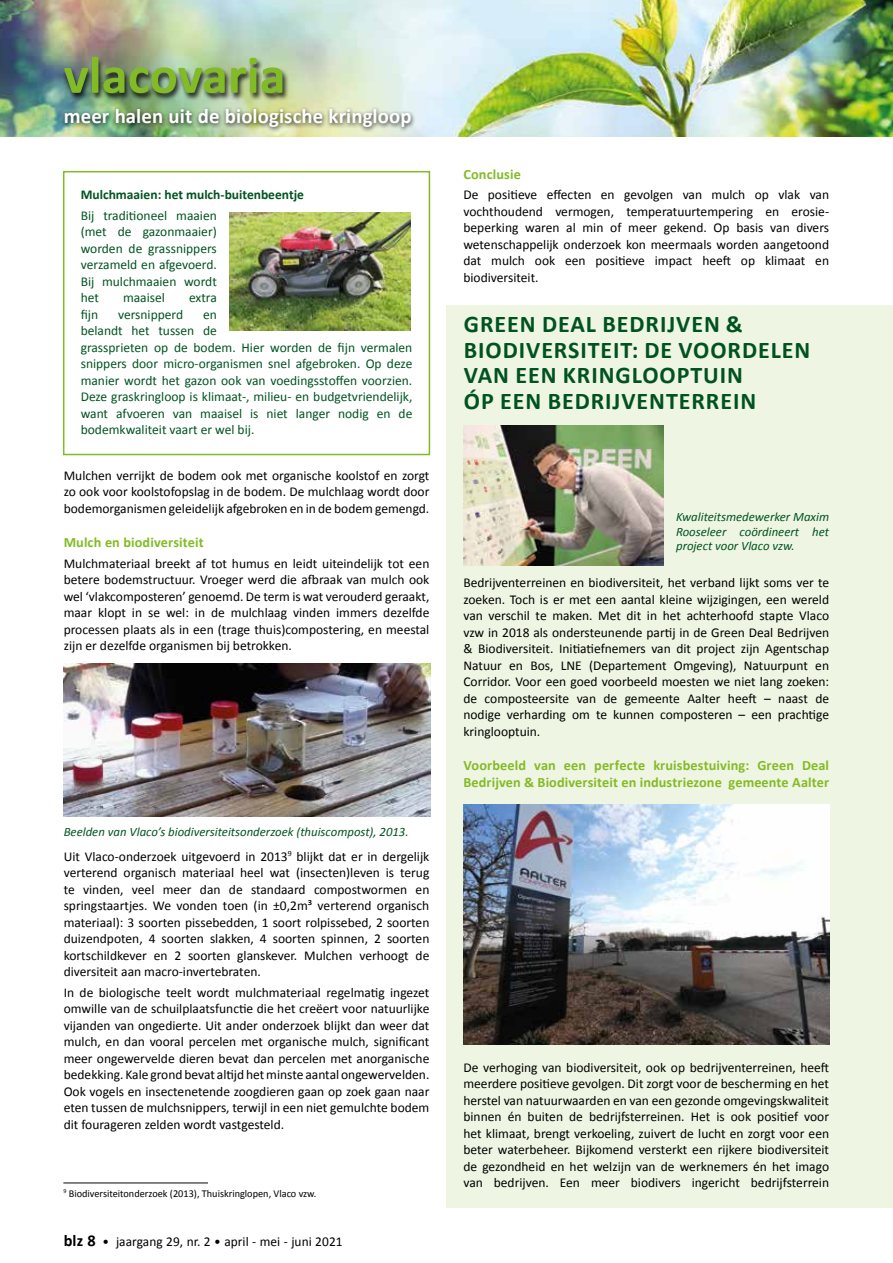
<style>
.page{position:relative;width:893px;height:1263px;background:#fff}
.page>*{position:absolute;margin:0;border:0;box-sizing:border-box;transform-origin:0 0}
.t1{font:700 52.8px "Calibri";color:#83bb26}
.t2{font:700 24px/25.5px "Calibri";letter-spacing:.04em;color:#005321}
.t3{font:700 21px "Calibri";letter-spacing:.005em;color:#fff}
.t4{font:700 14.25px/17.1px "Calibri";letter-spacing:.01em;color:#83bb26}
.t5{font:13.5px/16.5px "Calibri";color:#000;text-align:justify}
.t6{font:13.5px/16.5px "Calibri";color:#005321}
.t7{font:700 13.5px "Calibri";color:#005321}
.t8{font:italic 12.75px/14.2px "Calibri";color:#005321;text-align:justify}
.t9{font:10.5px "Calibri";color:#000}
.s1{font-weight:700;font-size:16.5px}
</style>
<div class="page">
<div style="left:446px;top:159px;width:447px;height:1049px;background:#eff5e3"></div>
<div style="left:438px;top:151px;width:455px;height:153px;background:#fff"></div>
<div style="left:63px;top:171px;width:367px;height:284px;border:2px solid #83bb26"></div>
<img style="left:230px;top:213px;width:180px;height:117px">
<img style="left:64px;top:663px;width:366px;height:153px">
<hr style="left:63px;top:1182px;width:145px;height:2px;background:#5a5a5a">
<img style="left:463px;top:425px;width:200px;height:141px">
<img style="left:463px;top:804px;width:367px;height:241px">
<img style="left:0;top:0;width:893px;height:136px">
<div style="left:62px;top:57px;width:227px;height:45px;background:#000;opacity:.75"></div>
<div style="left:61px;top:106px;width:355px;height:27px;background:#000;opacity:.75"></div>
<h1 class="t1" style="left:64px;top:38px;width:223px">vlacovaria</h1>
<h3 class="t3" style="left:64px;top:101px;width:349px">meer halen uit de biologische kringloop</h3>
<p class="t7" style="left:81px;top:185px;width:225px">Mulchmaaien: het mulch-buitenbeentje</p>
<p class="t6" style="left:81px;top:206px;width:138px">Bij traditioneel maaien (met de gazonmaaier) worden de grassnippers verzameld en afgevoerd.<br>Bij mulchmaaien wordt het</p>
<p class="t6" style="left:123px;top:289px;width:43px">maaisel</p>
<p class="t6" style="left:189px;top:289px;width:29px">extra</p>
<p class="t6" style="left:81px;top:305px;width:19px">fijn</p>
<p class="t6" style="left:118px;top:305px;width:67px">versnipperd</p>
<p class="t6" style="left:81px;top:305px;width:333px;text-indent:122px">en<br>belandt het tussen de<br>grassprieten op de bodem. Hier worden de fijn vermalen snippers door micro-organismen snel afgebroken. Op deze manier wordt het gazon ook van voedingsstoffen voorzien.<br>Deze graskringloop is klimaat-, milieu- en budgetvriendelijk, want afvoeren van maaisel is niet langer nodig en de bodemkwaliteit vaart er wel bij.</p>
<p class="t5" style="left:64px;top:467px;width:367px">Mulchen verrijkt de bodem ook met organische koolstof en zorgt zo ook voor koolstofopslag in de bodem. De mulchlaag wordt door bodemorganismen geleidelijk afgebroken en in de bodem gemengd.</p>
<p class="t4" style="left:64px;top:533px;width:141px">Mulch en biodiversiteit</p>
<p class="t5" style="left:64px;top:555px;width:367px">Mulchmateriaal breekt af tot humus en leidt uiteindelijk tot een betere bodemstructuur. Vroeger werd die afbraak van mulch ook wel ‘vlakcomposteren’ genoemd. De term is wat verouderd geraakt, maar klopt in se wel: in de mulchlaag vinden immers dezelfde processen plaats als in een (trage thuis)compostering, en meestal zijn er dezelfde organismen bij betrokken.</p>
<p class="t8" style="left:64px;top:824px;width:346px">Beelden van Vlaco’s biodiversiteitsonderzoek (thuiscompost), 2013.</p>
<p class="t5" style="left:64px;top:847px;width:367px">Uit Vlaco-onderzoek uitgevoerd in 2013<sup>9</sup> blijkt dat er in dergelijk verterend organisch materiaal heel wat (insecten)leven is terug te vinden, veel meer dan de standaard compostwormen en springstaartjes. We vonden toen (in ±0,2m³ verterend organisch materiaal): 3 soorten pissebedden, 1 soort rolpissebed, 2 soorten duizendpoten, 4 soorten slakken, 4 soorten spinnen, 2 soorten kortschildkever en 2 soorten glanskever. Mulchen verhoogt de diversiteit aan macro-invertebraten.</p>
<p class="t5" style="left:64px;top:984px;width:367px">In de biologische teelt wordt mulchmateriaal regelmatig ingezet omwille van de schuilplaatsfunctie die het creëert voor natuurlijke vijanden van ongedierte. Uit ander onderzoek blijkt dan weer dat mulch, en dan vooral percelen met organische mulch, significant meer ongewervelde dieren bevat dan percelen met anorganische bedekking. Kale grond bevat altijd het minste aantal ongewervelden.<br>Ook vogels en insectenetende zoogdieren gaan op zoek gaan naar eten tussen de mulchsnippers, terwijl in een niet gemulchte bodem dit fourageren zelden wordt vastgesteld.</p>
<p class="t9" style="left:63px;top:1186px;width:253px"><sup>9</sup> Biodiversiteitonderzoek (2013), Thuiskringlopen, Vlaco vzw.</p>
<p class="t5" style="left:64px;top:1233px;width:280px"><span class="s1">blz 8</span> • jaargang 29, nr. 2 • april - mei - juni 2021</p>
<p class="t4" style="left:463px;top:165px;width:59px">Conclusie</p>
<p class="t5" style="left:463px;top:186px;width:367px">De positieve effecten en gevolgen van mulch op vlak van vochthoudend vermogen, temperatuurtempering en erosie&shy;beperking waren al min of meer gekend. Op basis van divers wetenschappelijk onderzoek kon meermaals worden aangetoond dat mulch ook een positieve impact heeft op klimaat en biodiversiteit.</p>
<h2 class="t2" style="left:464px;top:311px;width:348px">GREEN DEAL BEDRIJVEN &amp;<br>BIODIVERSITEIT: DE VOORDELEN<br>VAN EEN KRINGLOOPTUIN<br>ÓP EEN BEDRIJVENTERREIN</h2>
<p class="t8" style="left:676px;top:509px;width:155px">Kwaliteitsmedewerker Maxim Rooseleer coördineert het project voor Vlaco vzw.</p>
<p class="t5" style="left:463px;top:574px;width:367px">Bedrijventerreinen en biodiversiteit, het verband lijkt soms ver te zoeken. Toch is er met een aantal kleine wijzigingen, een wereld van verschil te maken. Met dit in het achterhoofd stapte Vlaco vzw in 2018 als ondersteunende partij in de Green Deal Bedrijven &amp; Biodiversiteit. Initiatiefnemers van dit project zijn Agentschap Natuur en Bos, LNE (Departement Omgeving), Natuurpunt en Corridor. Voor een goed voorbeeld moesten we niet lang zoeken: de composteersite van de gemeente Aalter heeft – naast de nodige verharding om te kunnen composteren – een prachtige kringlooptuin.</p>
<p class="t4" style="left:463px;top:756px;width:367px">Voorbeeld van een perfecte kruisbestuiving: Green Deal<br>Bedrijven &amp; Biodiversiteit en industriezone gemeente Aalter</p>
<p class="t5" style="left:463px;top:1059px;width:367px">De verhoging van biodiversiteit, ook op bedrijventerreinen, heeft meerdere positieve gevolgen. Dit zorgt voor de bescherming en het herstel van natuurwaarden en van een gezonde omgevingskwaliteit binnen én buiten de bedrijfsterreinen. Het is ook positief voor het klimaat, brengt verkoeling, zuivert de lucht en zorgt voor een beter waterbeheer. Bijkomend versterkt een rijkere biodiversiteit de gezondheid en het welzijn van de werknemers én het imago van bedrijven. Een meer biodivers ingericht bedrijfsterrein</p>
</div>
